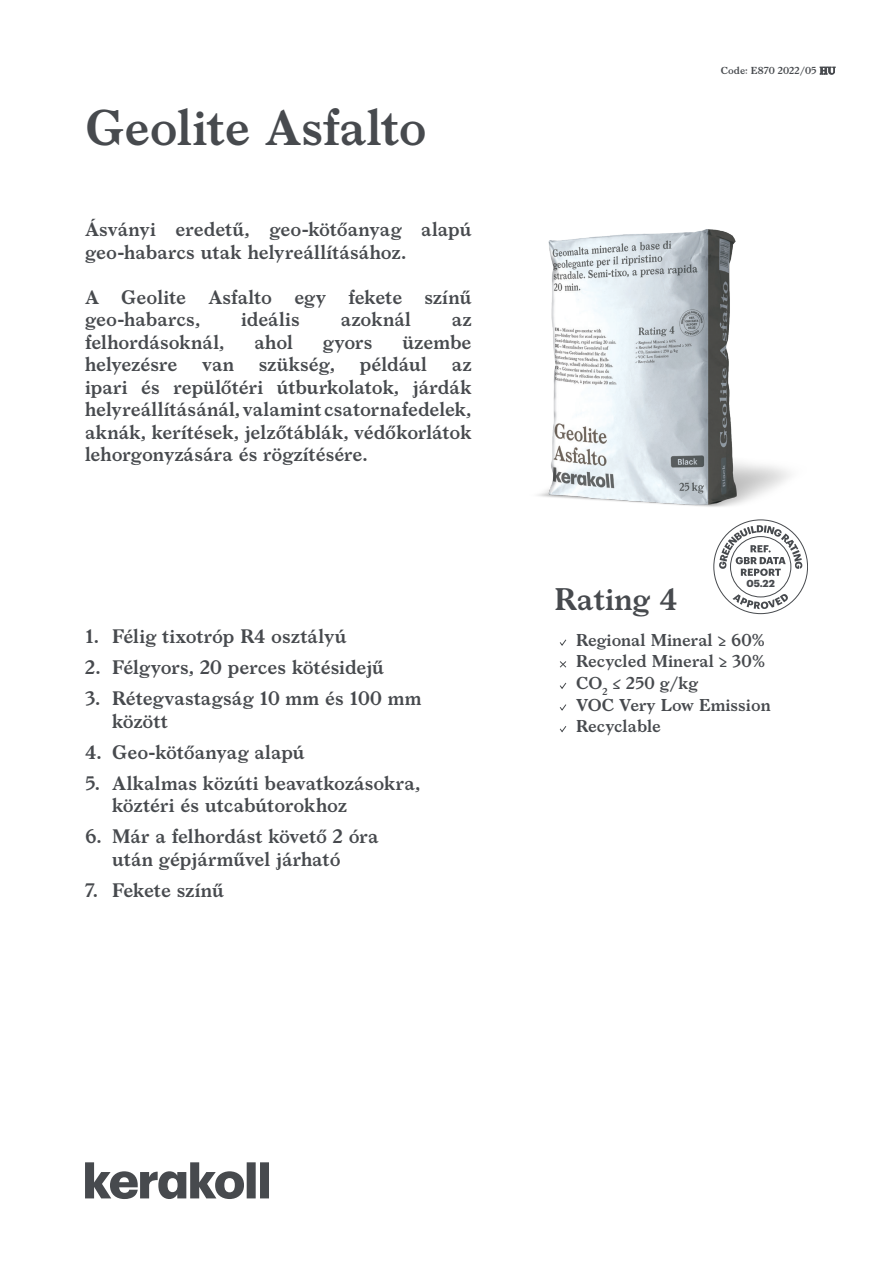
<style>
.page{position:relative;width:893px;height:1263px;background:#fff}
.page>*{position:absolute;margin:0;border:0;box-sizing:border-box;transform-origin:0 0}
.t1{font:600 48px "Larish Neue";letter-spacing:-.005em;color:#474a4e}
.t2{font:600 30px "Larish Neue";color:#474a4e}
.t3{font:600 18.75px/22.5px "Larish Neue";color:#474a4e}
.t4{font:600 16.5px/21.6px "Larish Neue";color:#474a4e}
.t5{font:700 10.05px "Graphik";color:#474a4e}
.t6{font:600 9.75px "Larish Neue";color:#474a4e}
</style>
<div class="page">
<svg style="left:713px;top:525px;width:95px;height:89px"></svg>
<svg style="left:85px;top:1162px;width:184px;height:37px"></svg>
<svg style="left:559px;top:639px;width:8px;height:7px"></svg>
<svg style="left:559px;top:661px;width:8px;height:7px"></svg>
<svg style="left:560px;top:682px;width:7px;height:7px"></svg>
<svg style="left:559px;top:704px;width:8px;height:7px"></svg>
<svg style="left:559px;top:726px;width:8px;height:7px"></svg>
<img style="left:538px;top:229px;width:252px;height:296px">
<h1 class="t1" style="left:85px;top:91px;width:343px">Geolite Asfalto</h1>
<p class="t3" style="left:85px;top:217px;width:388px">Ásványi eredetű, geo-kötőanyag alapú geo-habarcs utak helyreállításához.</p>
<p class="t3" style="left:85px;top:284px;width:388px">A Geolite Asfalto egy fekete színű geo-habarcs,</p>
<p class="t3" style="left:241px;top:307px;width:60px">ideális</p>
<p class="t3" style="left:341px;top:307px;width:72px">azoknál</p>
<p class="t3" style="left:452px;top:307px;width:21px">az</p>
<p class="t3" style="left:85px;top:329px;width:141px">felhordásoknál,</p>
<p class="t3" style="left:254px;top:329px;width:40px">ahol</p>
<p class="t3" style="left:323px;top:329px;width:51px">gyors</p>
<p class="t3" style="left:402px;top:329px;width:71px">üzembe</p>
<p class="t3" style="left:85px;top:352px;width:94px">helyezésre</p>
<p class="t3" style="left:202px;top:352px;width:33px">van</p>
<p class="t3" style="left:259px;top:352px;width:78px">szükség,</p>
<p class="t3" style="left:360px;top:352px;width:69px">például</p>
<p class="t3" style="left:85px;top:352px;width:388px;text-align:justify;text-indent:367px">az ipari és repülőtéri útburkolatok, járdák helyreállításánál, valamint csatornafedelek, aknák, kerítések, jelzőtáblák, védőkorlátok lehorgonyzására és rögzítésére.</p>
<p class="t3" style="left:85px;top:624px;width:263px">1. Félig tixotróp R4 osztályú</p>
<p class="t3" style="left:85px;top:655px;width:301px">2. Félgyors, 20 perces kötésidejű</p>
<p class="t3" style="left:112px;top:686px;width:311px;text-indent:-27px">3. Rétegvastagság 10 mm és 100 mm között</p>
<p class="t3" style="left:85px;top:739px;width:221px">4. Geo-kötőanyag alapú</p>
<p class="t3" style="left:112px;top:770px;width:310px;text-indent:-27px">5. Alkalmas közúti beavatkozásokra, köztéri és utcabútorokhoz</p>
<p class="t3" style="left:85px;top:824px;width:295px;text-align:center">6. Már a felhordást követő 2 óra után gépjárművel járható</p>
<p class="t3" style="left:85px;top:877px;width:140px">7. Fekete színű</p>
<p class="t6" style="left:721px;top:63px;width:116px">Code: E870 2022/05 HU</p>
<p class="t5" style="left:746px;top:575px;width:30px">05.22</p>
<h2 class="t2" style="left:554px;top:576px;width:125px">Rating 4</h2>
<p class="t4" style="left:576px;top:628px;width:196px">Regional Mineral ≥ 60%<br>Recycled Mineral ≥ 30%<br>CO<sub>2</sub> ≤ 250 g/kg<br>VOC Very Low Emission<br>Recyclable</p>
</div>
